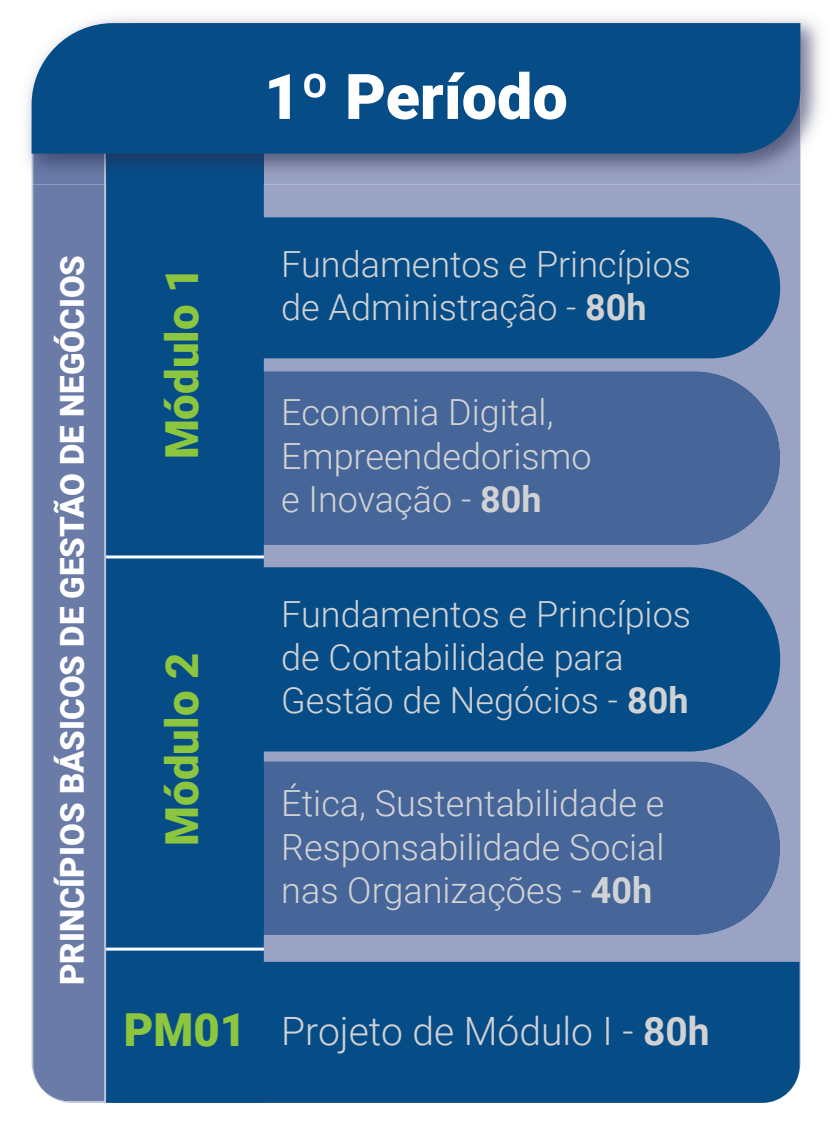
<style>
.page{position:relative;width:832px;height:1126px;background:#fff}
.page>*{position:absolute;margin:0;border:0;box-sizing:border-box;transform-origin:0 0}
.t1{font:900 63px "Roboto";color:#fff}
.t2{font:900 45.6px "Roboto";color:#8bc63e}
.t3{font:300 39px "Roboto";color:#d1d2d4}
.t4{font:300 36px/43.2px "Roboto";color:#d1d2d4}
.t5{font:900 33px "Roboto";color:#fff}
.s1{font-weight:700}
.s2{font-weight:900;font-size:45.6px;color:#8bc63e}
</style>
<div class="page">
<div style="left:264px;top:185px;width:536px;height:888px;background:#9aa3c4"></div>
<div style="left:32px;top:185px;width:74px;height:917px;background:#6b7ba7"></div>
<div style="left:106px;top:185px;width:158px;height:917px;background:#064d87"></div>
<div style="left:111px;top:217px;width:669px;height:141px;background:#064d87;border-radius:69px"></div>
<img style="left:26px;top:17px;width:795px;height:168px">
<img style="left:264px;top:154px;width:536px;height:31px">
<img style="left:108px;top:154px;width:156px;height:31px">
<img style="left:30px;top:115px;width:2px;height:70px">
<img style="left:32px;top:154px;width:76px;height:31px">
<div style="left:32px;top:23px;width:768px;height:131px;background:#064d87"></div>
<div style="left:111px;top:567px;width:669px;height:184px;background:#064d87"></div>
<div style="left:264px;top:761px;width:516px;height:174px;background:#466699"></div>
<div style="left:111px;top:761px;width:153px;height:174px;background:#064d87"></div>
<div style="left:264px;top:371px;width:516px;height:174px;background:#466699"></div>
<div style="left:111px;top:371px;width:153px;height:174px;background:#064d87"></div>
<div style="left:111px;top:961px;width:688px;height:141px;background:#064d87"></div>
<hr style="left:106px;top:555px;width:158px;height:3px;background:#fff">
<hr style="left:106px;top:947px;width:158px;height:3px;background:#fff">
<h1 class="t1" style="left:264px;top:52px;width:305px">1º Período</h1>
<p class="t5" style="left:49px;top:985px;width:732px;rotate:-90deg">PRINCÍPIOS BÁSICOS DE GESTÃO DE NEGÓCIOS</p>
<p class="t4" style="left:281px;top:241px;width:411px">Fundamentos e Princípios de Administração - <span class="s1">80h</span></p>
<p class="t2" style="left:150px;top:459px;width:194px;rotate:-90deg">Módulo 1</p>
<p class="t4" style="left:281px;top:389px;width:312px">Economia Digital,<br>Empreendedorismo e Inovação - <span class="s1">80h</span></p>
<p class="t4" style="left:281px;top:591px;width:411px">Fundamentos e Princípios de Contabilidade para<br>Gestão de Negócios - <span class="s1">80h</span></p>
<p class="t2" style="left:150px;top:845px;width:194px;rotate:-90deg">Módulo 2</p>
<p class="t4" style="left:281px;top:780px;width:385px;text-align:justify">Ética, Sustentabilidade e Responsabilidade Social nas Organizações - <span class="s1">40h</span></p>
<p class="t3" style="left:124px;top:1003px;width:587px"><span class="s2">PM01</span> Projeto de Módulo I - <span class="s1">80h</span></p>
</div>
